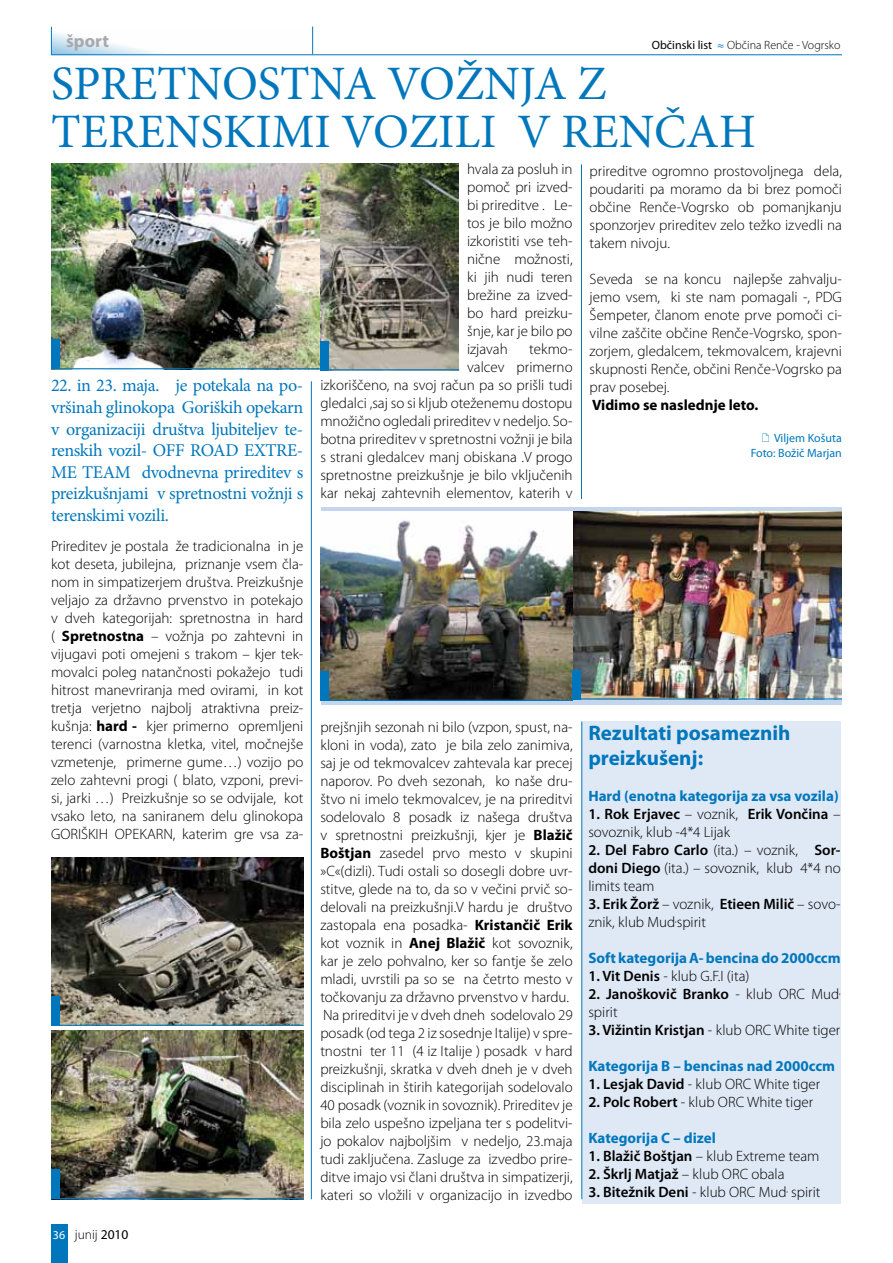
<style>
.page{position:relative;width:893px;height:1263px;background:#fff}
.page>*{position:absolute;margin:0;border:0;box-sizing:border-box;transform-origin:0 0}
.t1{font:48px "Minion Pro";color:#0077bc}
.t2{font:700 21px/25.2px "Myriad Pro";color:#0077bc}
.t3{font:18px/21.6px "Minion Pro";letter-spacing:-.02em;color:#0077bc;text-align:justify}
.t4{font:700 18px "Myriad Pro";color:#a7a9ac}
.t5{font:300 15px/18px "Myriad Pro";color:#000;text-align:justify}
.t6{font:700 15px "Myriad Pro";color:#0077bc}
.t7{font:600 15px/18px "Myriad Pro";color:#000}
.t8{font:700 15px "Myriad Pro";color:#000}
.t9{font:300 13.5px "Myriad Pro";color:#000}
.t10{font:300 12px "Myriad Pro";color:#000}
.t11{font:12px/14.4px "Myriad Pro";color:#0077bc;text-align:right}
.s1{font-weight:400}
.s2{font-family:"Minion Pro";font-weight:600;color:#0077bc}
.s3{font-weight:700}
.s4{font-weight:600}
.s5{font-weight:300}
.s6{font-weight:400;font-size:12px;color:#fff}
</style>
<div class="page">
<div style="left:582px;top:721px;width:259px;height:483px;background:#dfe8f5"></div>
<svg style="left:321px;top:507px;width:521px;height:197px;fill:#c4d6ed"></svg>
<img style="left:51px;top:1031px;width:252px;height:167px">
<img style="left:51px;top:857px;width:252px;height:168px">
<img style="left:51px;top:163px;width:408px;height:207px">
<img style="left:573px;top:511px;width:269px;height:187px">
<img style="left:320px;top:512px;width:253px;height:188px">
<hr style="left:581px;top:164px;width:1px;height:335px;background:#0077bc">
<hr style="left:581px;top:721px;width:1px;height:478px;background:#0077bc">
<hr style="left:311px;top:381px;width:1px;height:818px;background:#0077bc">
<svg style="left:52px;top:32px;width:109px;height:22px"></svg>
<svg style="left:51px;top:27px;width:1px;height:27px"></svg>
<svg style="left:312px;top:27px;width:1px;height:27px"></svg>
<hr style="left:51px;top:54px;width:791px;height:1px;background:#0077bc">
<div style="left:51px;top:1225px;width:16px;height:38px;background:#0077bc"></div>
<div style="left:51px;top:340px;width:9px;height:29px;background:#0077bc"></div>
<hr style="left:51px;top:368px;width:269px;height:1px;background:#0077bc">
<div style="left:320px;top:341px;width:9px;height:29px;background:#0077bc"></div>
<hr style="left:320px;top:369px;width:139px;height:1px;background:#0077bc">
<div style="left:320px;top:671px;width:9px;height:30px;background:#0077bc"></div>
<hr style="left:320px;top:700px;width:253px;height:1px;background:#0077bc">
<div style="left:573px;top:670px;width:8px;height:29px;background:#0077bc"></div>
<hr style="left:573px;top:698px;width:269px;height:1px;background:#0077bc">
<div style="left:51px;top:996px;width:9px;height:30px;background:#0077bc"></div>
<hr style="left:51px;top:1025px;width:252px;height:1px;background:#0077bc">
<div style="left:51px;top:1169px;width:9px;height:30px;background:#0077bc"></div>
<hr style="left:51px;top:1198px;width:252px;height:1px;background:#0077bc">
<p class="t4" style="left:66px;top:29px;width:44px">šport</p>
<p class="t10" style="left:652px;top:38px;width:190px"><span class="s1">Občinski list</span> <span class="s2">≈</span> Občina Renče - Vogrsko</p>
<h1 class="t1" style="left:51px;top:51px;width:53px">Spretn</h1>
<h1 class="t1" style="left:222px;top:51px;width:66px">ostna</h1>
<h1 class="t1" style="left:387px;top:51px;width:97px">vožnja</h1>
<h1 class="t1" style="left:577px;top:51px;width:22px">z</h1>
<h1 class="t1" style="left:51px;top:99px;width:30px">terens</h1>
<h1 class="t1" style="left:223px;top:99px;width:58px">kimi</h1>
<h1 class="t1" style="left:341px;top:99px;width:90px">vozili</h1>
<h1 class="t1" style="left:517px;top:99px;width:204px">v Renčah</h1>
<p class="t5" style="left:467px;top:160px;width:107px">hvala za posluh in pomoč pri izved&shy;bi prireditve . Le&shy;tos je bilo možno izkoristiti vse teh&shy;nične možnosti, ki jih nudi teren brežine za izved&shy;bo hard preizku&shy;šnje, kar je bilo po izjavah</p>
<p class="t5" style="left:590px;top:162px;width:254px">prireditve ogromno prostovoljnega dela, poudariti pa moramo da bi brez pomoči občine Renče-Vogrsko ob pomanjkanju sponzorjev prireditev zelo težko izvedli na takem nivoju.</p>
<p class="t5" style="left:590px;top:270px;width:254px">Seveda se na koncu najlepše zahvalju&shy;jemo vsem, ki ste nam pomagali -, PDG Šempeter, članom enote prve pomoči ci&shy;vilne zaščite občine Renče-Vogrsko, spon&shy;zorjem, gledalcem, tekmovalcem, krajevni skupnosti Renče, občini Renče-Vogrsko pa prav posebej.</p>
<p class="t8" style="left:592px;top:395px;width:168px">Vidimo se naslednje leto.</p>
<p class="t11" style="left:751px;top:431px;width:93px">Viljem Košuta<br>Foto: Božič Marjan</p>
<p class="t5" style="left:320px;top:340px;width:254px;text-align:right">tekmo-<br>valcev primerno<br>izkoriščeno, na svoj račun pa so prišli tudi gledalci ,saj so si kljub oteženemu dostopu množično ogledali prireditev v nedeljo. So&shy;botna prireditev v spretnostni vožnji je bila s strani gledalcev manj obiskana .V progo spretnostne preizkušnje je bilo vključenih kar nekaj zahtevnih elementov, katerih v</p>
<p class="t3" style="left:51px;top:375px;width:254px">22. in 23. maja. je potekala na po&shy;vršinah glinokopa Goriških opekarn v organizaciji društva ljubiteljev te&shy;renskih vozil- OFF ROAD EXTRE-ME TEAM dvodnevna prireditev s preizkušnjami v spretnostni vožnji s terenskimi vozili.</p>
<p class="t5" style="left:51px;top:537px;width:254px">Prireditev je postala že tradicionalna in je kot deseta, jubilejna, priznanje vsem čla&shy;nom in simpatizerjem društva. Preizkušnje veljajo za državno prvenstvo in potekajo v dveh kategorijah: spretnostna in hard ( <span class="s3">Spretnostna</span> – vožnja po zahtevni in vijugavi poti omejeni s trakom – kjer tek&shy;movalci poleg natančnosti pokažejo tudi hitrost manevriranja med ovirami, in kot tretja verjetno najbolj atraktivna preiz&shy;kušnja: <span class="s3">hard -</span> kjer primerno opremljeni terenci (varnostna kletka, vitel, močnejše vzmetenje, primerne gume…) vozijo po zelo zahtevni progi ( blato, vzponi, previ&shy;si, jarki …) Preizkušnje so se odvijale, kot vsako leto, na saniranem delu glinokopa GORIŠKIH OPEKARN, katerim gre vsa za-</p>
<p class="t5" style="left:320px;top:718px;width:254px;text-align:left">prejšnjih sezonah ni bilo (vzpon, spust, na&shy;kloni in voda), zato je bila zelo zanimiva, saj je od tekmovalcev zahtevala kar precej naporov. Po dveh sezonah, ko naše dru&shy;štvo ni imelo tekmovalcev, je na prireditvi sodelovalo 8 posadk iz našega društva v spretnostni preizkušnji, kjer je <span class="s3">Blažič Boštjan</span> zasedel prvo mesto v skupini »C«(dizli). Tudi ostali so dosegli dobre uvr&shy;stitve, glede na to, da so v večini prvič so&shy;delovali na preizkušnji.V hardu je društvo zastopala ena posadka- <span class="s3">Kristančič Erik </span>kot voznik in <span class="s3">Anej Blažič</span> kot sovoznik, kar je zelo pohvalno, ker so fantje še zelo mladi, uvrstili pa so se na četrto mesto v točkovanju za državno prvenstvo v hardu.<br>Na prireditvi je v dveh dneh sodelovalo 29 posadk (od tega 2 iz sosednje Italije) v spre&shy;tnostni ter 11 (4 iz Italije ) posadk v hard preizkušnji, skratka v dveh dneh je v dveh disciplinah in štirih kategorijah sodelovalo 40 posadk (voznik in sovoznik). Prireditev je bila zelo uspešno izpeljana ter s podelitvi&shy;jo pokalov najboljšim v nedeljo, 23.maja tudi zaključena. Zasluge za izvedbo prire&shy;ditve imajo vsi člani društva in simpatizerji, kateri so vložili v organizacijo in izvedbo</p>
<h2 class="t2" style="left:588px;top:720px;width:204px">Rezultati posameznih preizkušenj:</h2>
<p class="t6" style="left:588px;top:786px;width:252px">Hard (enotna kategorija za vsa vozila)</p>
<p class="t5" style="left:588px;top:805px;width:254px"><span class="s4">1. Rok Erjavec</span> – voznik, <span class="s4">Erik Vončina</span> – sovoznik, klub -4*4 Lijak</p>
<p class="t5" style="left:588px;top:841px;width:254px"><span class="s4">2. Del Fabro Carlo</span> (ita.) – voznik, <span class="s4">Sor&shy;doni Diego</span> (ita.) – sovoznik, klub 4*4 no limits team</p>
<p class="t5" style="left:588px;top:895px;width:254px"><span class="s4">3. Erik Žorž</span> – voznik, <span class="s4">Etieen Milič</span> – sovo&shy;znik, klub Mud<sup>,</sup>spirit</p>
<p class="t6" style="left:588px;top:948px;width:254px">Soft kategorija A- bencina do 2000ccm</p>
<p class="t5" style="left:588px;top:967px;width:163px"><span class="s4">1. Vit Denis</span> - klub G.F.I (ita)</p>
<p class="t7" style="left:588px;top:985px;width:254px">2. Janoškovič Branko <span class="s5">- klub ORC Mud</span><sup>, </sup><span class="s5">spirit</span></p>
<p class="t7" style="left:588px;top:1021px;width:254px">3. Vižintin Kristjan <span class="s5">- klub ORC White tiger</span></p>
<p class="t6" style="left:588px;top:1056px;width:248px">Kategorija B – bencinas nad 2000ccm</p>
<p class="t5" style="left:588px;top:1075px;width:233px"><span class="s4">1. Lesjak David</span> - klub ORC White tiger</p>
<p class="t5" style="left:588px;top:1093px;width:226px"><span class="s4">2. Polc Robert</span> - klub ORC White tiger</p>
<p class="t6" style="left:588px;top:1128px;width:129px">Kategorija C – dizel</p>
<p class="t5" style="left:588px;top:1147px;width:233px"><span class="s4">1. Blažič Boštjan</span> – klub Extreme team</p>
<p class="t7" style="left:588px;top:1165px;width:198px">2. Škrlj Matjaž <span class="s5">– klub ORC obala</span></p>
<p class="t5" style="left:588px;top:1183px;width:234px"><span class="s4">3. Bitežnik Deni</span> - klub ORC Mud<sup>,</sup> spirit</p>
<p class="t9" style="left:53px;top:1227px;width:77px"><span class="s6">36</span> junij <span class="s1">2010</span></p>
</div>
